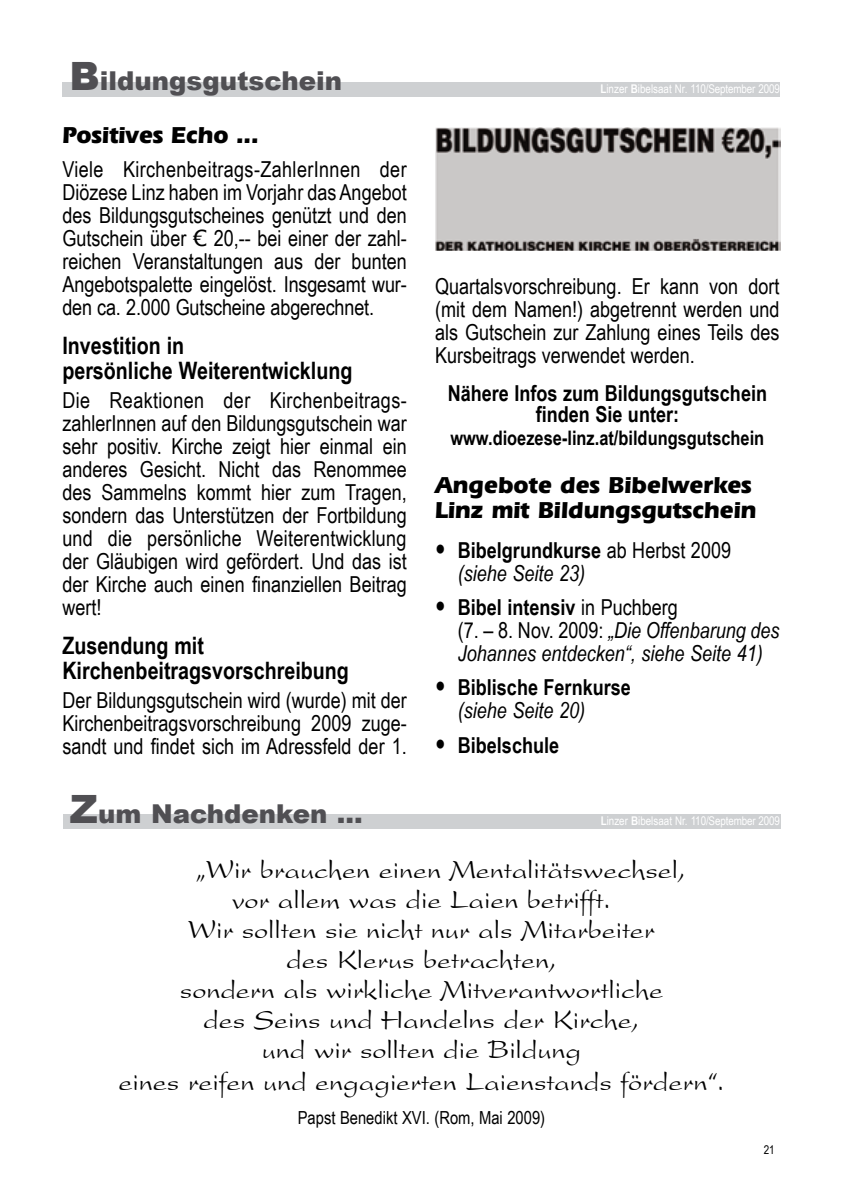
<style>
.page{position:relative;width:842px;height:1191px;background:#fff}
.page>*{position:absolute;margin:0;border:0;box-sizing:border-box;transform-origin:0 0}
.t1{font:28px "President Plain";color:#000}
.t2{font:900 26px "Arial";color:#504f53}
.t3{font:700 24px/25px "Arial Narrow";color:#000}
.t4{font:700 24px/25px "Eras IT Cby BT";color:#000}
.t5{font:22px/23px "Arial Narrow";color:#000;text-align:justify}
.t6{font:700 22px/23px "Arial Narrow";color:#000}
.t7{font:italic 22px/23px "Arial Narrow";color:#000}
.t8{font:700 20px "Arial Narrow";color:#000}
.t9{font:18px "Arial Narrow";color:#000}
.t10{font:12px "Arial Narrow";letter-spacing:-.01em;color:#fff}
.t11{font:12px "Arial Narrow";color:#000}
.s1{font-size:39px}
.s2{font-family:"Verdana"}
.s3{font-weight:700}
.s4{font-weight:400;font-size:36px}
.s5{font-weight:400}
.s6{font-weight:400;font-style:italic}
.s7{font-style:normal;font-size:36px}
.s8{font-weight:700;font-style:normal}
.s9{font-style:normal}
</style>
<div class="page">
<div style="left:62px;top:82px;width:718px;height:14px;background:#ced0d2"></div>
<div style="left:63px;top:814px;width:717px;height:14px;background:#ced0d2"></div>
<img style="left:436px;top:127px;width:344px;height:124px">
<p class="t2" style="left:69px;top:62px;width:274px"><span class="s1">B</span>ildungsgutschein</p>
<p class="t4" style="left:62px;top:122px;width:198px">Positives Echo ...</p>
<p class="t5" style="left:62px;top:157px;width:346px">Viele Kirchenbeitrags-ZahlerInnen der Diözese Linz haben im Vorjahr das Angebot des Bildungs-gut-scheines genützt und den Gutschein über <span class="s2">€</span> 20,-- bei einer der zahl&shy;reichen Ver-an-staltungen aus der bunten Angebots-palette eingelöst. Insgesamt wur&shy;den ca. 2.000 Gutscheine ab-ge-rechnet.</p>
<p class="t3" style="left:62px;top:332px;width:292px">Investition in<br>persönliche Weiterentwicklung</p>
<p class="t5" style="left:62px;top:388px;width:346px">Die Reak-tionen der Kirchenbeitrags&shy;zahlerInnen auf den Bildungsgutschein war sehr positiv. Kirche zeigt hier einmal ein anderes Gesicht. Nicht das Renommee des Sammelns kommt hier zum Tragen, son-dern das Unterstützen der Fortbildung und die persönliche Weiterentwicklung der Gläubigen wird gefördert. Und das ist der Kirche auch einen finanziellen Beitrag wert!</p>
<p class="t3" style="left:62px;top:632px;width:288px">Zusendung mit<br>Kirchenbeitragsvorschreibung</p>
<p class="t5" style="left:62px;top:688px;width:346px">Der Bildungsgutschein wird (wurde) mit der Kir-chenbeitragsvorschreibung 2009 zuge&shy;sandt und findet sich im Adressfeld der 1.</p>
<p class="t10" style="left:600px;top:80px;width:181px"><span class="s3">L</span>inzer <span class="s3">B</span>ibelsaat Nr. 110/September 2009</p>
<p class="t5" style="left:435px;top:274px;width:346px">Quar-talsvor-schreibung. Er kann von dort (mit dem Namen!) abgetrennt werden und als Gut-schein zur Zahlung eines Teils des Kurs-bei-trags verwendet werden.</p>
<p class="t6" style="left:448px;top:381px;width:321px;line-height:21px;text-align:center">Nähere Infos zum Bildungsgutschein finden Sie unter:</p>
<p class="t8" style="left:450px;top:423px;width:315px">www.dioezese-linz.at/bildungsgutschein</p>
<p class="t4" style="left:435px;top:472px;width:323px">Angebote des Bibelwerkes<br>Linz mit Bildungsgutschein</p>
<p class="t6" style="left:458px;top:537px;width:275px;text-indent:-23px"><span class="s4">•</span> Bibelgrundkurse <span class="s5">ab Herbst 2009 </span><span class="s6">(siehe Seite 23)</span></p>
<p class="t7" style="left:458px;top:595px;width:323px;text-indent:-23px"><span class="s7">•</span> <span class="s8">Bibel intensiv</span> <span class="s9">in Puchberg<br>(7. – 8. Nov. 2009:</span> „Die Offen-barung des<br>Johannes entdecken“, siehe Seite 41)</p>
<p class="t6" style="left:458px;top:675px;width:174px;text-indent:-23px"><span class="s4">•</span> Biblische Fernkurse <span class="s6">(siehe Seite 20)</span></p>
<p class="t6" style="left:435px;top:732px;width:125px"><span class="s4">•</span> Bibelschule</p>
<p class="t2" style="left:70px;top:794px;width:294px"><span class="s1">Z</span>um Nachdenken ...</p>
<p class="t1" style="left:197px;top:853px;width:491px">„Wir brauchen einen Mentalitätswechsel,</p>
<p class="t1" style="left:232px;top:883px;width:380px">vor allem was die Laien betrifft.</p>
<p class="t1" style="left:188px;top:913px;width:468px">Wir sollten sie nicht nur als Mitarbeiter</p>
<p class="t1" style="left:286px;top:943px;width:272px">des Klerus betrachten,</p>
<p class="t1" style="left:180px;top:973px;width:485px">sondern als wirkliche Mitverantwortliche</p>
<p class="t1" style="left:203px;top:1003px;width:438px">des Seins und Handelns der Kirche,</p>
<p class="t1" style="left:262px;top:1033px;width:321px">und wir sollten die Bildung</p>
<p class="t1" style="left:118px;top:1065px;width:607px">eines reifen und engagierten Laienstands fördern“.</p>
<p class="t9" style="left:298px;top:1104px;width:249px">Papst Benedikt XVI. (Rom, Mai 2009)</p>
<p class="t10" style="left:601px;top:812px;width:181px"><span class="s3">L</span>inzer <span class="s3">B</span>ibelsaat Nr. 110/September 2009</p>
<p class="t11" style="left:764px;top:1141px;width:12px">21</p>
</div>
